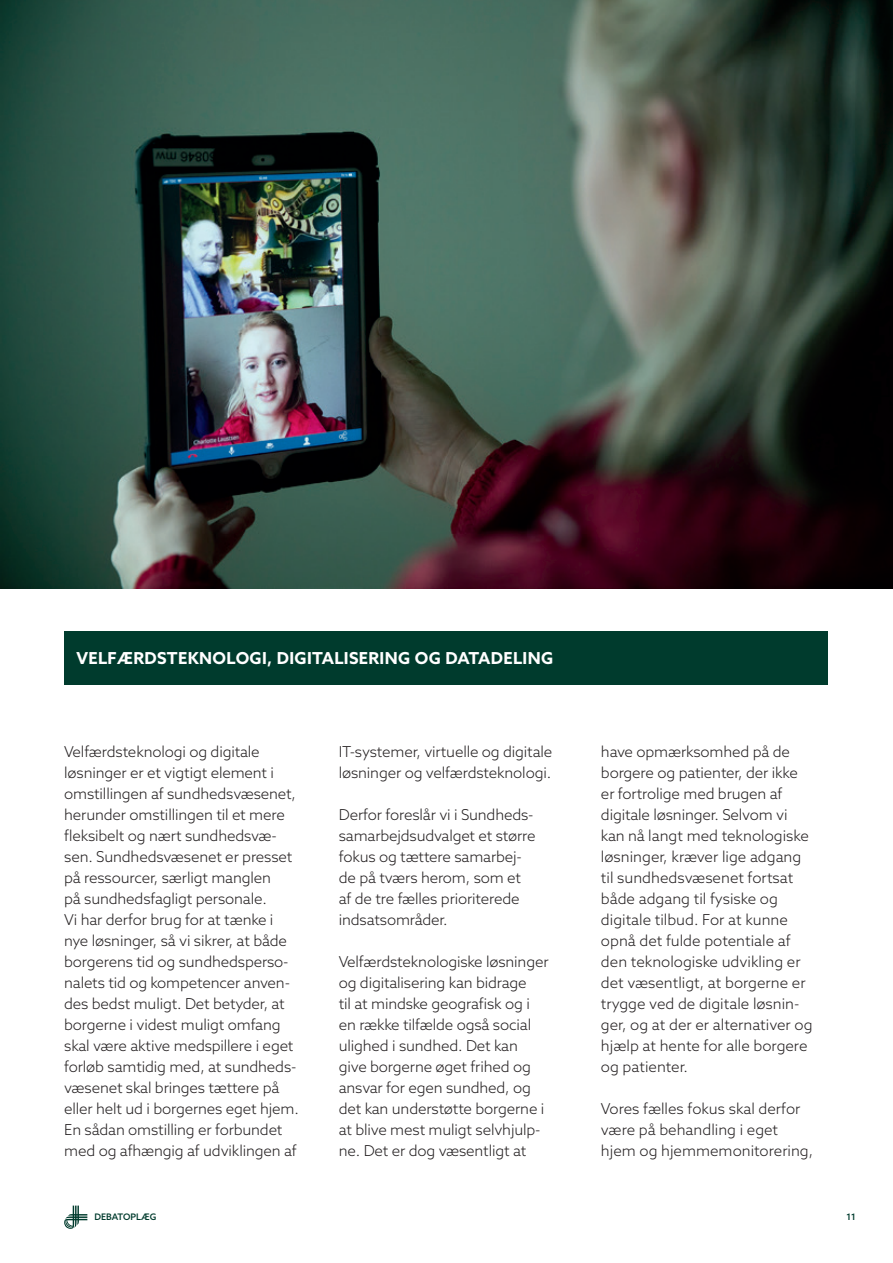
<style>
.page{position:relative;width:893px;height:1263px;background:#fff}
.page>*{position:absolute;margin:0;border:0;box-sizing:border-box;transform-origin:0 0}
.t1{font:700 16.5px "Azo Sans";letter-spacing:.02em;color:#fff}
.t2{font:300 15px/21px "Azo Sans";letter-spacing:-.01em;color:#231f20}
.t3{font:500 9px "Azo Sans";color:#003b2d}
</style>
<div class="page">
<div style="left:64px;top:631px;width:764px;height:53px;background:#003b2d"></div>
<svg style="left:64px;top:1205px;width:23px;height:24px"></svg>
<img style="left:0;top:0;width:893px;height:589px">
<h3 class="t1" style="left:77px;top:647px;width:478px">VELFÆRDSTEKNOLOGI, DIGITALISERING OG DATADELING</h3>
<p class="t2" style="left:64px;top:741px;width:236px">Velfærdsteknologi og digitale løsninger er et vigtigt element i omstillingen af sundhedsvæsenet, herunder omstillingen til et mere fleksibelt og nært sundhedsvæ&shy;sen. Sundhedsvæsenet er presset på ressourcer, særligt manglen<br>på sundhedsfagligt personale.<br>Vi har derfor brug for at tænke i nye løsninger, så vi sikrer, at både borgerens tid og sundhedsperso&shy;nalets tid og kompetencer anven&shy;des bedst muligt. Det betyder, at borgerne i videst muligt omfang skal være aktive medspillere i eget forløb samtidig med, at sundheds&shy;væsenet skal bringes tættere på eller helt ud i borgernes eget hjem.<br>En sådan omstilling er forbundet med og afhængig af udviklingen af</p>
<p class="t2" style="left:339px;top:741px;width:215px">IT-systemer, virtuelle og digitale løsninger og velfærdsteknologi.</p>
<p class="t2" style="left:339px;top:804px;width:198px">Derfor foreslår vi i Sundheds&shy;samarbejdsudvalget et større fokus og tættere samarbej&shy;de på tværs herom, som et af de tre fælles prioriterede indsatsområder.</p>
<p class="t2" style="left:339px;top:951px;width:211px">Velfærdsteknologiske løsninger og digitalisering kan bidrage<br>til at mindske geografisk og i en række tilfælde også social ulighed i sundhed. Det kan give borgerne øget frihed og ansvar for egen sundhed, og det kan understøtte borgerne i at blive mest muligt selvhjulp&shy;ne. Det er dog væsentligt at</p>
<p class="t2" style="left:601px;top:741px;width:213px">have opmærksomhed på de borgere og patienter, der ikke er fortrolige med brugen af digitale løsninger. Selvom vi kan nå langt med teknologiske løsninger, kræver lige adgang til sundhedsvæsenet fortsat både adgang til fysiske og digitale tilbud. For at kunne opnå det fulde potentiale af den teknologiske udvikling er det væsentligt, at borgerne er trygge ved de digitale løsnin&shy;ger, og at der er alternativer og hjælp at hente for alle borgere og patienter.</p>
<p class="t2" style="left:601px;top:1098px;width:214px">Vores fælles fokus skal derfor være på behandling i eget hjem og hjemmemonitorering,</p>
<p class="t3" style="left:95px;top:1211px;width:63px">DEBATOPLÆG</p>
<p class="t3" style="left:846px;top:1211px;width:11px">11</p>
</div>
